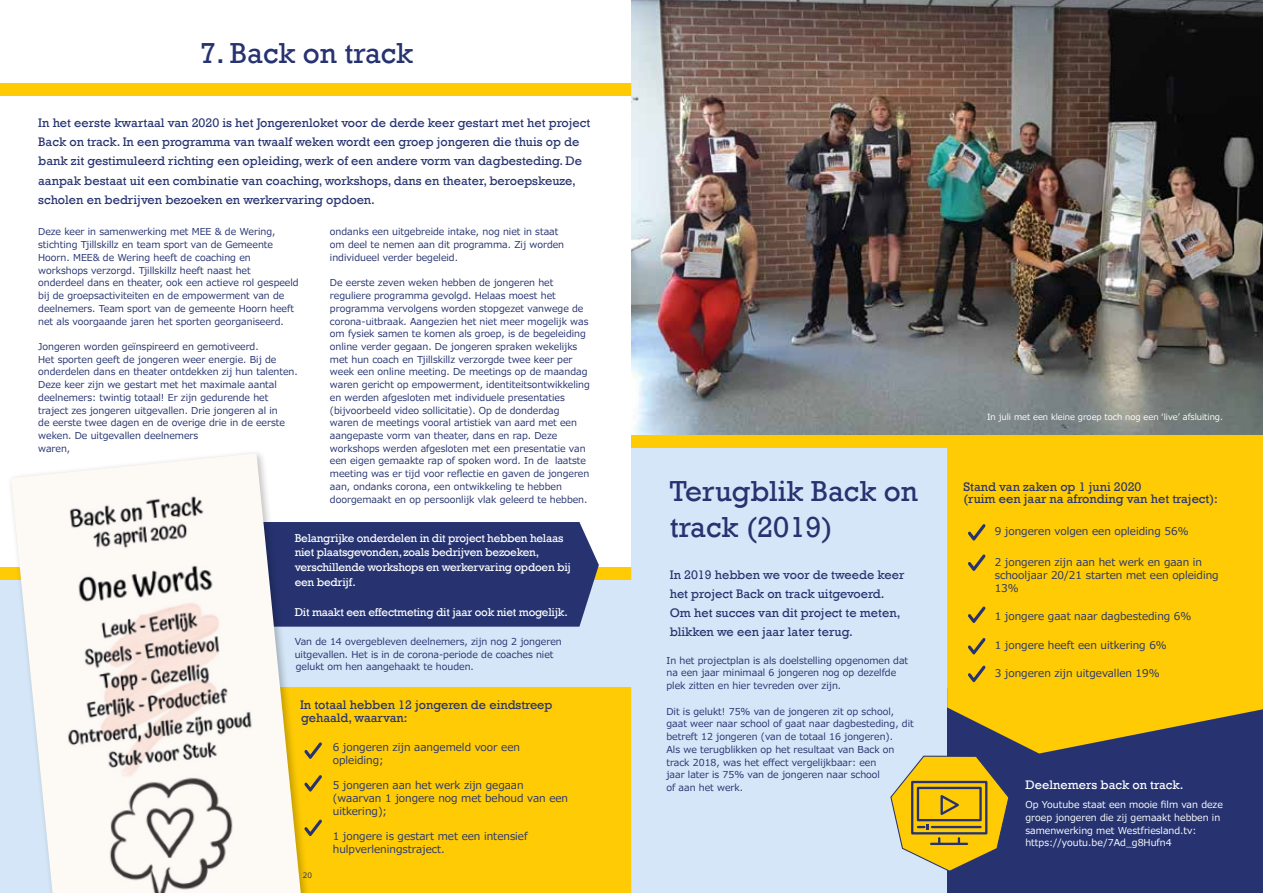
<style>
.page{position:relative;width:1263px;height:893px;background:#fff}
.page>*{position:absolute;margin:0;border:0;box-sizing:border-box;transform-origin:0 0}
.t1{font:29.7px/36px "Rockwell";color:#263370}
.t2{font:12.75px/19px "Rockwell";color:#263370}
.t3{font:12.75px "Rockwell";color:#fff}
.t4{font:11.7px/14.9px "Rockwell";letter-spacing:-.02em;color:#fff}
.t5{font:10.65px/12.8px "Meiryo UIW53";color:#263370}
.t6{font:9.6px/12.8px "Meiryo UIW53";color:#263370}
.t7{font:9.6px/12.8px "Meiryo UIW53";color:#fff}
.t8{font:8.55px "Meiryo UIW53";color:#fff}
.t9{font:7.35px "Meiryo UIW53";color:#263370}
</style>
<div class="page">
<div style="left:0;top:573px;width:631px;height:320px;background:#d4e6f7"></div>
<div style="left:278px;top:687px;width:353px;height:206px;background:#fecb04"></div>
<div style="left:0;top:83px;width:631px;height:12px;background:#fecb04"></div>
<svg style="left:311px;top:742px;width:11px;height:17px"></svg>
<svg style="left:311px;top:775px;width:11px;height:16px"></svg>
<svg style="left:311px;top:819px;width:11px;height:17px"></svg>
<div style="left:0;top:567px;width:631px;height:12px;background:#fecb04"></div>
<div style="left:311px;top:522px;width:288px;height:105px;background:#263370"></div>
<div style="left:6px;top:449px;width:305px;height:444px;background:#000;opacity:.25"></div>
<img style="left:11px;top:453px;width:290px;height:440px">
<img style="left:631px;top:0;width:632px;height:435px">
<div style="left:631px;top:445px;width:632px;height:448px;background:#d4e6f7"></div>
<div style="left:947px;top:689px;width:316px;height:204px;background:#263370"></div>
<svg style="left:947px;top:448px;width:316px;height:305px;background:#eebf0b"></svg>
<svg style="left:968px;top:524px;width:17px;height:17px"></svg>
<svg style="left:968px;top:554px;width:17px;height:17px"></svg>
<svg style="left:968px;top:606px;width:17px;height:17px"></svg>
<svg style="left:968px;top:638px;width:17px;height:16px"></svg>
<svg style="left:968px;top:665px;width:17px;height:17px"></svg>
<div style="left:631px;top:435px;width:632px;height:13px;background:#fecb04"></div>
<svg style="left:890px;top:755px;width:119px;height:116px"></svg>
<h1 class="t1" style="left:200px;top:35px;width:215px">7. Back on track</h1>
<p class="t2" style="left:38px;top:114px;width:554px">In het eerste kwartaal van 2020 is het Jongerenloket voor de derde keer gestart met het project Back on track. In een programma van twaalf weken wordt een groep jongeren die thuis op de bank zit gestimuleerd richting een opleiding, werk of een andere vorm van dagbesteding. De aanpak bestaat uit een combinatie van coaching, workshops, dans en theater, beroepskeuze, scholen en bedrijven bezoeken en werkervaring opdoen.</p>
<p class="t6" style="left:38px;top:226px;width:262px">Deze keer in samenwerking met MEE &amp; de Wering, stichting Tjillskillz en team sport van de Gemeente Hoorn. MEE&amp; de Wering heeft de coaching en workshops verzorgd. Tjillskillz heeft naast het onderdeel dans en theater, ook een actieve rol gespeeld bij de groepsactiviteiten en de empowerment van de deelnemers. Team sport van de gemeente Hoorn heeft net als voorgaande jaren het sporten georganiseerd.</p>
<p class="t6" style="left:38px;top:341px;width:261px">Jongeren worden geïnspireerd en gemotiveerd.<br>Het sporten geeft de jongeren weer energie. Bij de onderdelen dans en theater ontdekken zij hun talenten.<br>Deze keer zijn we gestart met het maximale aantal deelnemers: twintig totaal! Er zijn gedurende het traject zes jongeren uitgevallen. Drie jongeren al in<br>de eerste twee dagen en de overige drie in de eerste weken. De uitgevallen deelnemers<br>waren,</p>
<p class="t6" style="left:330px;top:226px;width:236px">ondanks een uitgebreide intake, nog niet in staat om deel te nemen aan dit programma. Zij worden individueel verder begeleid.</p>
<p class="t6" style="left:330px;top:277px;width:261px">De eerste zeven weken hebben de jongeren het reguliere programma gevolgd. Helaas moest het programma vervolgens worden stopgezet vanwege de corona-uitbraak. Aangezien het niet meer mogelijk was om fysiek samen te komen als groep, is de begeleiding online verder gegaan. De jongeren spraken wekelijks met hun coach en Tjillskillz verzorgde twee keer per week een online meeting. De meetings op de maandag waren gericht op empowerment, identiteitsontwikkeling en werden afgesloten met individuele presentaties (bijvoorbeeld video sollicitatie). Op de donderdag waren de meetings vooral artistiek van aard met een aangepaste vorm van theater, dans en rap. Deze workshops werden afgesloten met een presentatie van een eigen gemaakte rap of spoken word. In de laatste meeting was er tijd voor reflectie en gaven de jongeren aan, ondanks corona, een ontwikkeling te hebben doorgemaakt en op persoonlijk vlak geleerd te hebben.</p>
<p class="t4" style="left:295px;top:530px;width:278px">Belangrijke onderdelen in dit project hebben helaas niet plaatsgevonden, zoals bedrijven bezoeken, verschillende workshops en werkervaring opdoen bij een bedrijf.</p>
<p class="t4" style="left:295px;top:605px;width:275px">Dit maakt een effectmeting dit jaar ook niet mogelijk.</p>
<p class="t6" style="left:295px;top:636px;width:269px">Van de 14 overgebleven deelnemers, zijn nog 2 jongeren uitgevallen. Het is in de corona-periode de coaches niet gelukt om hen aangehaakt te houden.</p>
<h2 class="t2" style="left:300px;top:699px;width:254px;line-height:12.8px">In totaal hebben 12 jongeren de eindstreep gehaald, waarvan:</h2>
<p class="t5" style="left:333px;top:741px;width:189px">6 jongeren zijn aangemeld voor een opleiding;</p>
<p class="t5" style="left:333px;top:779px;width:237px">5 jongeren aan het werk zijn gegaan (waarvan 1 jongere nog met behoud van een uitkering);</p>
<p class="t5" style="left:333px;top:830px;width:196px">1 jongere is gestart met een intensief hulpverleningstraject.</p>
<p class="t9" style="left:303px;top:870px;width:11px">20</p>
<h1 class="t1" style="left:670px;top:473px;width:250px">Terugblik Back on track (2019)</h1>
<h2 class="t2" style="left:670px;top:565px;width:236px">In 2019 hebben we voor de tweede keer het project Back on track uitgevoerd.<br>Om het succes van dit project te meten, blikken we een jaar later terug.</h2>
<p class="t6" style="left:666px;top:654px;width:243px">In het projectplan is als doelstelling opgenomen dat na een jaar minimaal 6 jongeren nog op dezelfde plek zitten en hier tevreden over zijn.</p>
<p class="t6" style="left:666px;top:705px;width:249px">Dit is gelukt! 75% van de jongeren zit op school, gaat weer naar school of gaat naar dagbesteding, dit betreft 12 jongeren (van de totaal 16 jongeren).<br>Als we terugblikken op het resultaat van Back on track 2018, was het effect vergelijkbaar: een<br>jaar later is 75% van de jongeren naar school<br>of aan het werk.</p>
<p class="t8" style="left:987px;top:411px;width:237px">In juli met een kleine groep toch nog een ‘live’ afsluiting.</p>
<h2 class="t2" style="left:963px;top:480px;width:256px;line-height:12.8px">Stand van zaken op 1 juni 2020<br>(ruim een jaar na afronding van het traject):</h2>
<p class="t5" style="left:995px;top:525px;width:195px">9 jongeren volgen een opleiding 56%</p>
<p class="t5" style="left:995px;top:557px;width:225px">2 jongeren zijn aan het werk en gaan in schooljaar 20/21 starten met een opleiding<br>13%</p>
<p class="t5" style="left:995px;top:610px;width:198px">1 jongere gaat naar dagbesteding 6%</p>
<p class="t5" style="left:995px;top:639px;width:174px">1 jongere heeft een uitkering 6%</p>
<p class="t5" style="left:995px;top:667px;width:167px">3 jongeren zijn uitgevallen 19%</p>
<h2 class="t3" style="left:1026px;top:777px;width:159px">Deelnemers back on track.</h2>
<p class="t7" style="left:1025px;top:799px;width:199px">Op Youtube staat een mooie film van deze groep jongeren die zij gemaakt hebben in samenwerking met Westfriesland.tv: https://youtu.be/7Ad_g8Hufn4</p>
</div>
